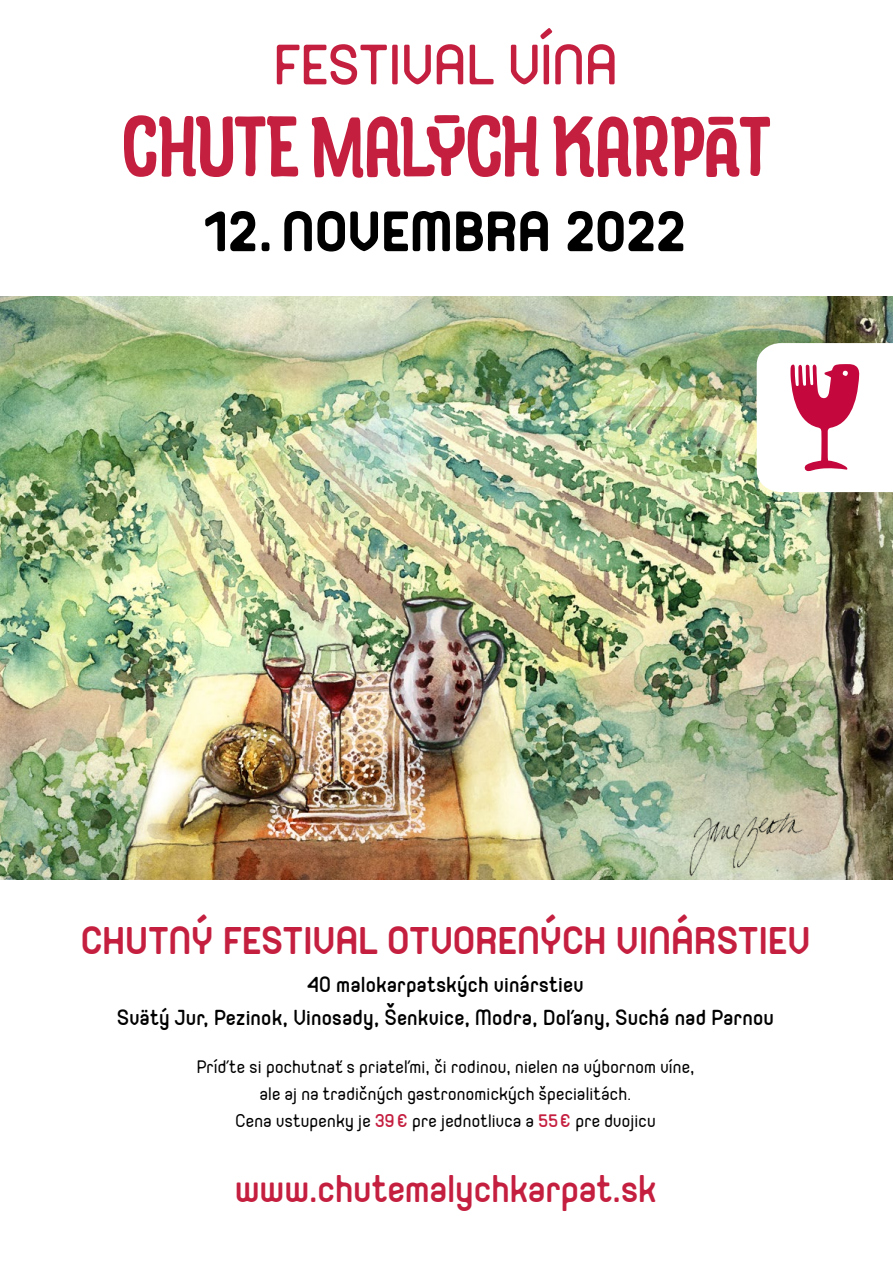
<style>
.page{position:relative;width:893px;height:1263px;background:#fff}
.page>*{position:absolute;margin:0;border:0;box-sizing:border-box;transform-origin:0 0}
.t1{font:800 69.9px "Orev Edge";letter-spacing:-.01em;color:#000}
.t2{font:500 69.9px "Orev Edge";letter-spacing:-.025em;color:#c51f40}
.t3{font:700 48px "Orev Edge";letter-spacing:-.015em;color:#c51f40}
.t4{font:500 48px "Orev Edge";letter-spacing:-.03em;color:#c51f40}
.t5{font:500 27px/33px "Orev Edge";letter-spacing:-.015em;color:#000;text-align:center}
.t6{font:22.5px/27px "Orev Edge";letter-spacing:-.015em;color:#000;text-align:center}
.s1{font-weight:500;color:#c51f40}
</style>
<div class="page">
<img style="left:0;top:296px;width:893px;height:584px">
<img style="left:628px;top:783px;width:231px;height:97px">
<svg style="left:124px;top:115px;width:175px;height:62px"></svg>
<svg style="left:312px;top:115px;width:227px;height:63px"></svg>
<svg style="left:554px;top:115px;width:216px;height:62px"></svg>
<svg style="left:757px;top:343px;width:136px;height:149px"></svg>
<h1 class="t2" style="left:272px;top:26px;width:348px">FESTIVAL VÍNA</h1>
<h1 class="t1" style="left:205px;top:191px;width:482px">12. NOVEMBRA 2022</h1>
<h2 class="t3" style="left:80px;top:913px;width:732px">CHUTNÝ FESTIVAL OTVORENÝCH VINÁRSTIEV</h2>
<p class="t5" style="left:117px;top:966px;width:659px">40 malokarpatských vinárstiev<br>Svätý Jur, Pezinok, Vinosady, Šenkvice, Modra, Doľany, Suchá nad Parnou</p>
<p class="t6" style="left:196px;top:1052px;width:500px">Príďte si pochutnať s priateľmi, či rodinou, nielen na výbornom víne, ale aj na tradičných gastronomických špecialitách.<br>Cena vstupenky je <span class="s1">39 €</span> pre jednotlivca a <span class="s1">55 €</span> pre dvojicu</p>
<h2 class="t4" style="left:234px;top:1162px;width:425px">www.chutemalychkarpat.sk</h2>
</div>
